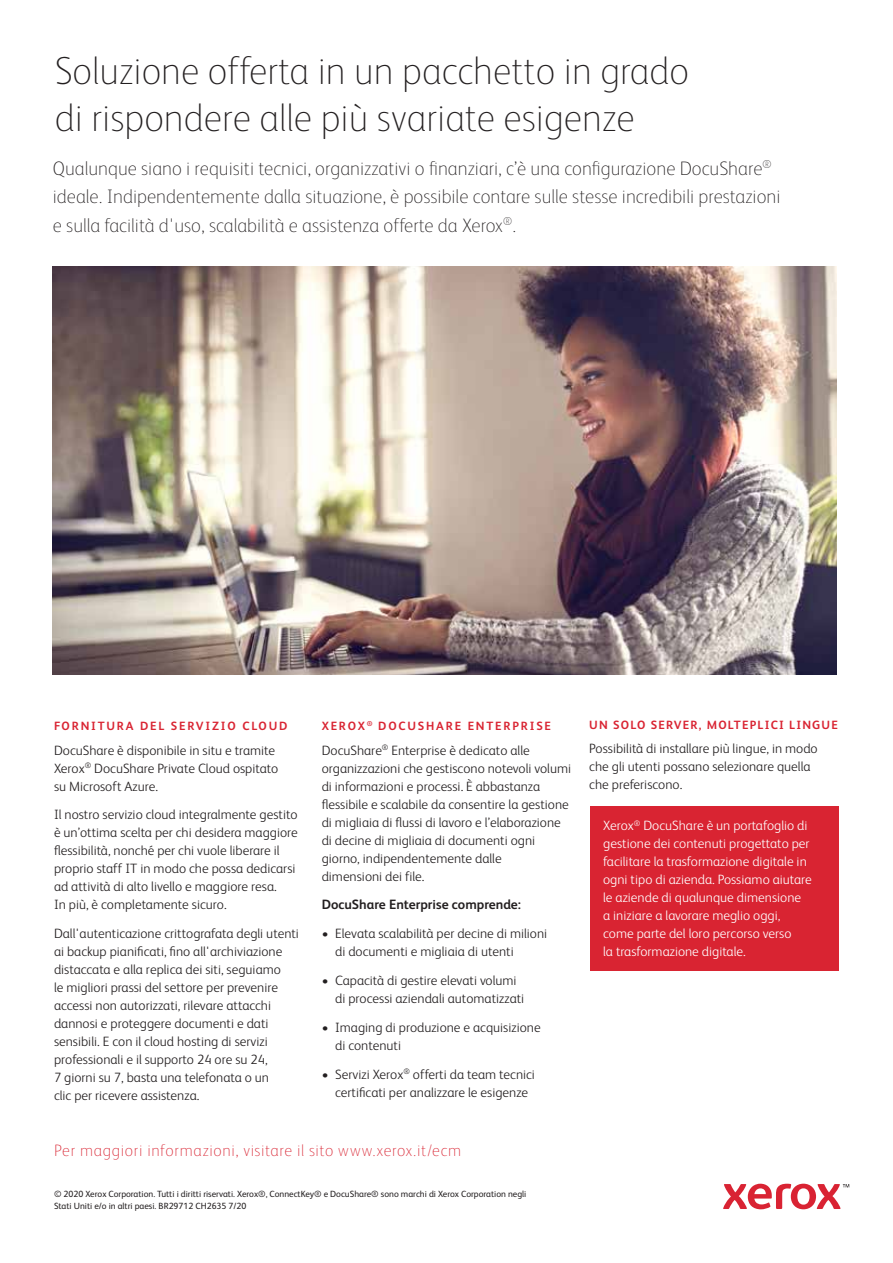
<style>
.page{position:relative;width:893px;height:1263px;background:#fff}
.page>*{position:absolute;margin:0;border:0;box-sizing:border-box;transform-origin:0 0}
.t1{font:100 39px/46.5px "Xerox Sans";color:#231f20}
.t2{font:100 19.5px/28.5px "Xerox Sans";color:#231f20}
.t3{font:100 16.5px "Xerox Sans";letter-spacing:.035em;color:#d92432}
.t4{font:300 13.5px/18px "Xerox Sans";color:#231f20}
.t5{font:300 13.5px/18px "Xerox Sans";color:#fff}
.t6{font:700 13.5px "Xerox Sans";color:#231f20}
.t7{font:700 12px "Xerox Sans";letter-spacing:.15em;color:#d92432}
.t8{font:700 12px "Xerox Sans";letter-spacing:.1em;color:#d92432}
.t9{font:9px/12px "Xerox Sans";color:#231f20}
</style>
<div class="page">
<svg style="left:723px;top:1184px;width:126px;height:25px"></svg>
<div style="left:590px;top:806px;width:249px;height:164px;background:#d92432"></div>
<img style="left:53px;top:267px;width:784px;height:407px">
<h1 class="t1" style="left:55px;top:46px;width:636px">Soluzione offerta in un pacchetto in grado di rispondere alle più svariate esigenze</h1>
<p class="t2" style="left:53px;top:153px;width:729px">Qualunque siano i requisiti tecnici, organizzativi o finanziari, c’è una configurazione DocuShare<sup>® </sup>ideale. Indipendentemente dalla situazione, è possibile contare sulle stesse incredibili prestazioni e sulla facilità d'uso, scalabilità e assistenza offerte da Xerox<sup>®</sup>.</p>
<p class="t7" style="left:54px;top:718px;width:235px">FORNITURA DEL SERVIZIO CLOUD</p>
<p class="t4" style="left:54px;top:740px;width:226px">DocuShare è disponibile in situ e tramite<br>Xerox<sup>®</sup> DocuShare Private Cloud ospitato su Microsoft Azure.</p>
<p class="t4" style="left:54px;top:805px;width:245px">Il nostro servizio cloud integralmente gestito è un’ottima scelta per chi desidera maggiore flessibilità, nonché per chi vuole liberare il proprio staff IT in modo che possa dedicarsi ad attività di alto livello e maggiore resa.<br>In più, è completamente sicuro.</p>
<p class="t4" style="left:54px;top:924px;width:246px">Dall'autenticazione crittografata degli utenti ai backup pianificati, fino all'archiviazione distaccata e alla replica dei siti, seguiamo<br>le migliori prassi del settore per prevenire accessi non autorizzati, rilevare attacchi dannosi e proteggere documenti e dati sensibili. E con il cloud hosting di servizi professionali e il supporto 24 ore su 24,<br>7 giorni su 7, basta una telefonata o un<br>clic per ricevere assistenza.</p>
<p class="t7" style="left:322px;top:718px;width:231px">XEROX<sup>®</sup> DOCUSHARE ENTERPRISE</p>
<p class="t4" style="left:322px;top:740px;width:251px">DocuShare<sup>®</sup> Enterprise è dedicato alle organizzazioni che gestiscono notevoli volumi di informazioni e processi. È abbastanza flessibile e scalabile da consentire la gestione di migliaia di flussi di lavoro e l’elaborazione di decine di migliaia di documenti ogni giorno, indipendentemente dalle<br>dimensioni dei file.</p>
<p class="t6" style="left:322px;top:895px;width:201px">DocuShare Enterprise comprende:</p>
<p class="t4" style="left:335px;top:924px;width:214px;text-indent:-14px">• Elevata scalabilità per decine di milioni di documenti e migliaia di utenti</p>
<p class="t4" style="left:335px;top:971px;width:191px;text-indent:-14px">• Capacità di gestire elevati volumi di processi aziendali automatizzati</p>
<p class="t4" style="left:335px;top:1017px;width:207px;text-indent:-14px">• Imaging di produzione e acquisizione di contenuti</p>
<p class="t4" style="left:322px;top:1064px;width:215px;text-align:center">• Servizi Xerox<sup>®</sup> offerti da team tecnici certificati per analizzare le esigenze</p>
<p class="t3" style="left:54px;top:1139px;width:409px">Per maggiori informazioni, visitare il sito www.xerox.it/ecm</p>
<p class="t9" style="left:54px;top:1187px;width:474px">© 2020 Xerox Corporation. Tutti i diritti riservati. Xerox®, ConnectKey® e DocuShare® sono marchi di Xerox Corporation negli<br>Stati Uniti e/o in altri paesi. BR29712 CH2635 7/20</p>
<p class="t8" style="left:589px;top:717px;width:250px">UN SOLO SERVER, MOLTEPLICI LINGUE</p>
<p class="t4" style="left:589px;top:739px;width:230px">Possibilità di installare più lingue, in modo che gli utenti possano selezionare quella che preferiscono.</p>
<p class="t5" style="left:603px;top:816px;width:210px">Xerox<sup>®</sup> DocuShare è un portafoglio di gestione dei contenuti progettato per facilitare la trasformazione digitale in ogni tipo di azienda. Possiamo aiutare le aziende di qualunque dimensione<br>a iniziare a lavorare meglio oggi, come parte del loro percorso verso<br>la trasformazione digitale.</p>
</div>
